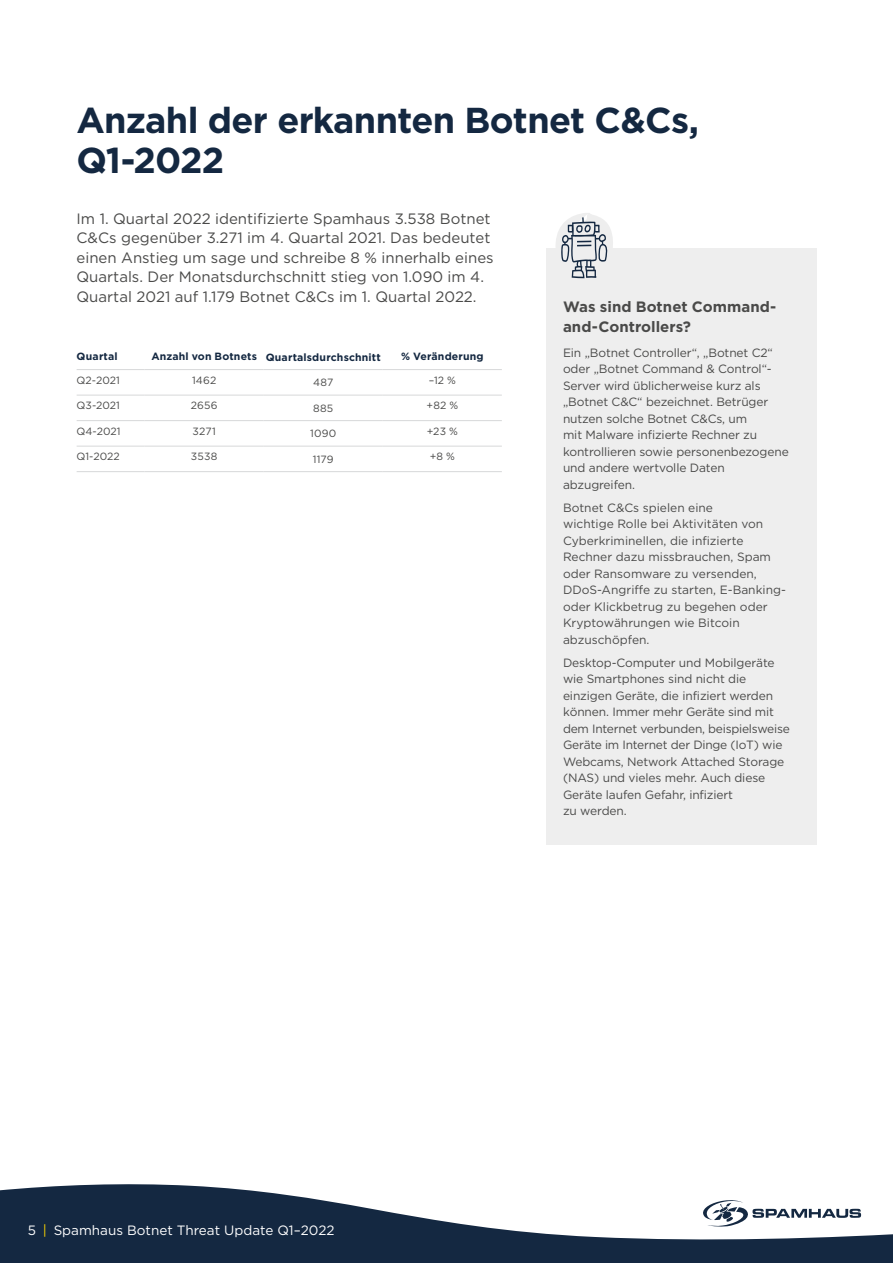
<style>
.page{position:relative;width:893px;height:1263px;background:#fff}
.page>*{position:absolute;margin:0;border:0;box-sizing:border-box;transform-origin:0 0}
.Page_heading{font:700 36px/40.5px "Gotham";letter-spacing:-.02em;color:#142841}
.Body{font:15px/19.5px "Gotham";color:#4a4a49}
.Caption_heading{font:700 15px/19.5px "Gotham";color:#4a4a49}
.t1{font:13.5px "Gotham";color:#fff}
.t2{font:12px/16.5px "Gotham";letter-spacing:-.01em;color:#4a4a49}
.Caption_heading-2{font:10.5px "Gotham";letter-spacing:.005em;color:#4a4a49}
.Caption_heading-3{font:700 10.5px "Gotham";letter-spacing:.015em;color:#142841}
.s1{color:#ffd800}
</style>
<div class="page">
<svg style="left:0;top:1184px;width:893px;height:79px;fill:#142841"></svg>
<svg style="left:702px;top:1199px;width:159px;height:28px"></svg>
<div style="left:546px;top:248px;width:270px;height:596px;background:#eee"></div>
<svg style="left:556px;top:213px;width:55px;height:66px"></svg>
<hr style="left:77px;top:369px;width:68px;height:1px;background:#d7d8d9">
<hr style="left:145px;top:369px;width:119px;height:1px;background:#d7d8d9">
<hr style="left:383px;top:369px;width:119px;height:1px;background:#d7d8d9">
<hr style="left:77px;top:395px;width:68px;height:1px;background:#d7d8d9">
<hr style="left:145px;top:395px;width:119px;height:1px;background:#d7d8d9">
<hr style="left:383px;top:395px;width:119px;height:1px;background:#d7d8d9">
<hr style="left:77px;top:420px;width:68px;height:1px;background:#d7d8d9">
<hr style="left:145px;top:420px;width:119px;height:1px;background:#d7d8d9">
<hr style="left:383px;top:420px;width:119px;height:1px;background:#d7d8d9">
<hr style="left:77px;top:446px;width:68px;height:1px;background:#d7d8d9">
<hr style="left:145px;top:446px;width:119px;height:1px;background:#d7d8d9">
<hr style="left:383px;top:446px;width:119px;height:1px;background:#d7d8d9">
<hr style="left:77px;top:471px;width:68px;height:1px;background:#d7d8d9">
<hr style="left:145px;top:471px;width:119px;height:1px;background:#d7d8d9">
<hr style="left:383px;top:471px;width:119px;height:1px;background:#d7d8d9">
<hr style="left:264px;top:369px;width:119px;height:1px;background:#d7d8d9">
<hr style="left:264px;top:395px;width:119px;height:1px;background:#d7d8d9">
<hr style="left:264px;top:420px;width:119px;height:1px;background:#d7d8d9">
<hr style="left:264px;top:446px;width:119px;height:1px;background:#d7d8d9">
<hr style="left:264px;top:471px;width:119px;height:1px;background:#d7d8d9">
<p class="Page_heading" style="left:77px;top:99px;width:624px">Anzahl der erkannten Botnet C&amp;Cs,<br>Q1-2022</p>
<p class="Body" style="left:77px;top:208px;width:419px">Im 1. Quartal 2022 identifizierte Spamhaus 3.538 Botnet C&amp;Cs gegenüber 3.271 im 4. Quartal 2021. Das bedeutet einen Anstieg um sage und schreibe 8 % innerhalb eines Quartals. Der Monatsdurchschnitt stieg von 1.090 im 4.<br>Quartal 2021 auf 1.179 Botnet C&amp;Cs im 1. Quartal 2022.</p>
<p class="Caption_heading" style="left:563px;top:297px;width:215px">Was sind Botnet Command&shy;and-Controllers?</p>
<p class="t2" style="left:563px;top:344px;width:227px">Ein „Botnet Controller“, „Botnet C2“ oder „Botnet Command &amp; Control“-<br>Server wird üblicherweise kurz als „Botnet C&amp;C“ bezeichnet. Betrüger nutzen solche Botnet C&amp;Cs, um<br>mit Malware infizierte Rechner zu kontrollieren sowie personenbezogene und andere wertvolle Daten abzugreifen.</p>
<p class="t2" style="left:563px;top:499px;width:224px">Botnet C&amp;Cs spielen eine<br>wichtige Rolle bei Aktivitäten von<br>Cyberkriminellen, die infizierte<br>Rechner dazu missbrauchen, Spam oder Ransomware zu versenden,<br>DDoS-Angriffe zu starten, E-Banking&shy;oder Klickbetrug zu begehen oder<br>Kryptowährungen wie Bitcoin abzuschöpfen.</p>
<p class="t2" style="left:563px;top:654px;width:228px">Desktop-Computer und Mobilgeräte wie Smartphones sind nicht die einzigen Geräte, die infiziert werden können. Immer mehr Geräte sind mit dem Internet verbunden, beispielsweise Geräte im Internet der Dinge (IoT) wie Webcams, Network Attached Storage (NAS) und vieles mehr. Auch diese Geräte laufen Gefahr, infiziert<br>zu werden.</p>
<p class="Caption_heading-3" style="left:77px;top:349px;width:43px">Quartal</p>
<p class="Caption_heading-3" style="left:151px;top:349px;width:107px">Anzahl von Botnets</p>
<p class="Caption_heading-3" style="left:266px;top:351px;width:117px">Quartalsdurchschnitt</p>
<p class="Caption_heading-3" style="left:401px;top:349px;width:84px">% Veränderung</p>
<p class="Caption_heading-2" style="left:77px;top:374px;width:45px">Q2-2021</p>
<p class="Caption_heading-2" style="left:192px;top:374px;width:26px">1462</p>
<p class="Caption_heading-2" style="left:313px;top:377px;width:22px">487</p>
<p class="Caption_heading-2" style="left:429px;top:374px;width:29px">–12 %</p>
<p class="Caption_heading-2" style="left:77px;top:400px;width:45px">Q3-2021</p>
<p class="Caption_heading-2" style="left:191px;top:400px;width:28px">2656</p>
<p class="Caption_heading-2" style="left:313px;top:402px;width:22px">885</p>
<p class="Caption_heading-2" style="left:427px;top:400px;width:33px">+82 %</p>
<p class="Caption_heading-2" style="left:77px;top:425px;width:45px">Q4-2021</p>
<p class="Caption_heading-2" style="left:193px;top:425px;width:25px">3271</p>
<p class="Caption_heading-2" style="left:310px;top:428px;width:28px">1090</p>
<p class="Caption_heading-2" style="left:427px;top:425px;width:33px">+23 %</p>
<p class="Caption_heading-2" style="left:77px;top:451px;width:45px">Q1-2022</p>
<p class="Caption_heading-2" style="left:191px;top:451px;width:28px">3538</p>
<p class="Caption_heading-2" style="left:313px;top:453px;width:22px">1179</p>
<p class="Caption_heading-2" style="left:430px;top:451px;width:27px">+8 %</p>
<p class="t1" style="left:28px;top:1223px;width:308px">5 <span class="s1">|</span> Spamhaus Botnet Threat Update Q1–2022</p>
</div>
